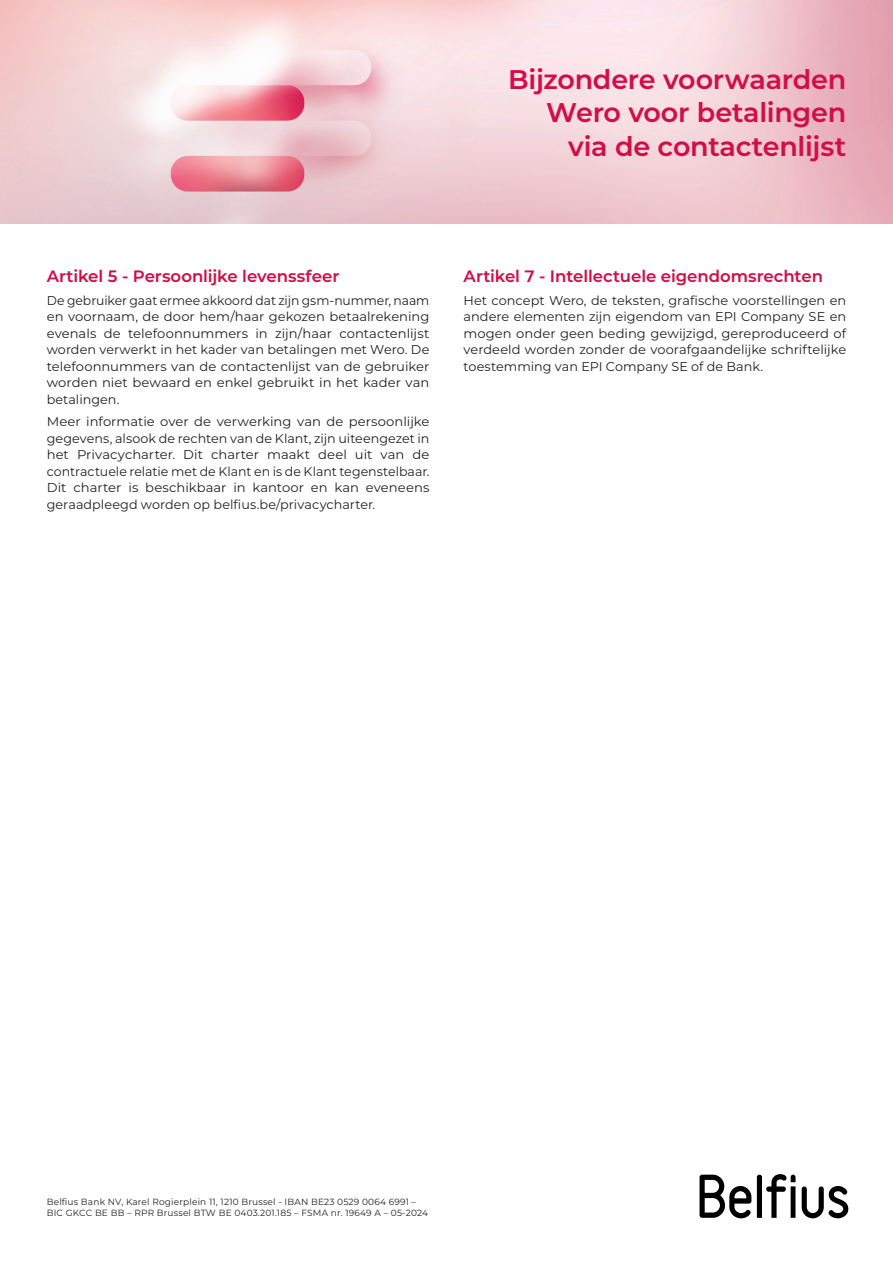
<style>
.page{position:relative;width:893px;height:1263px;background:#fff}
.page>*{position:absolute;margin:0;border:0;box-sizing:border-box;transform-origin:0 0}
.t1{font:700 27px/33.3px "Belfius 21";letter-spacing:-.01em;color:#d20e49;text-align:right}
.t2{font:700 16.5px "Belfius 21";letter-spacing:-.005em;color:#d20e49}
.t3{font:12.75px/16.5px "Belfius 21";color:#231f20;text-align:justify}
.t4{font:9px/10.8px "Belfius 21";letter-spacing:.02em;color:#231f20}
</style>
<div class="page">
<img style="left:0;top:0;width:893px;height:223px">
<svg style="left:699px;top:1175px;width:52px;height:43px"></svg>
<svg style="left:757px;top:1174px;width:38px;height:44px"></svg>
<svg style="left:802px;top:1186px;width:46px;height:32px"></svg>
<h1 class="t1" style="left:508px;top:63px;width:340px">Bijzondere voorwaarden<br>Wero voor betalingen via de contactenlijst</h1>
<p class="t2" style="left:47px;top:265px;width:294px">Artikel 5 - Persoonlijke levenssfeer</p>
<p class="t3" style="left:47px;top:292px;width:384px">De gebruiker gaat ermee akkoord dat zijn gsm-nummer, naam en voornaam, de door hem/haar gekozen betaalrekening evenals de telefoonnummers in zijn/haar contactenlijst worden verwerkt in het kader van betalingen met Wero. De telefoonnummers van de contactenlijst van de gebruiker worden niet bewaard en enkel gebruikt in het kader van betalingen.</p>
<p class="t3" style="left:47px;top:414px;width:384px">Meer informatie over de verwerking van de persoonlijke gegevens, alsook de rechten van de Klant, zijn uiteengezet in het Privacycharter. Dit charter maakt deel uit van de contractuele relatie met de Klant en is de Klant tegenstelbaar.<br>Dit charter is beschikbaar in kantoor en kan eveneens geraadpleegd worden op belfius.be/privacycharter.</p>
<p class="t2" style="left:463px;top:265px;width:361px">Artikel 7 - Intellectuele eigendomsrechten</p>
<p class="t3" style="left:463px;top:292px;width:384px">Het concept Wero, de teksten, grafische voorstellingen en andere elementen zijn eigendom van EPI Company SE en mogen onder geen beding gewijzigd, gereproduceerd of verdeeld worden zonder de voorafgaandelijke schriftelijke toestemming van EPI Company SE of de Bank.</p>
<p class="t4" style="left:47px;top:1197px;width:383px">Belfius Bank NV, Karel Rogierplein 11, 1210 Brussel - IBAN BE23 0529 0064 6991 –<br>BIC GKCC BE BB – RPR Brussel BTW BE 0403.201.185 – FSMA nr. 19649 A – 05-2024</p>
</div>
